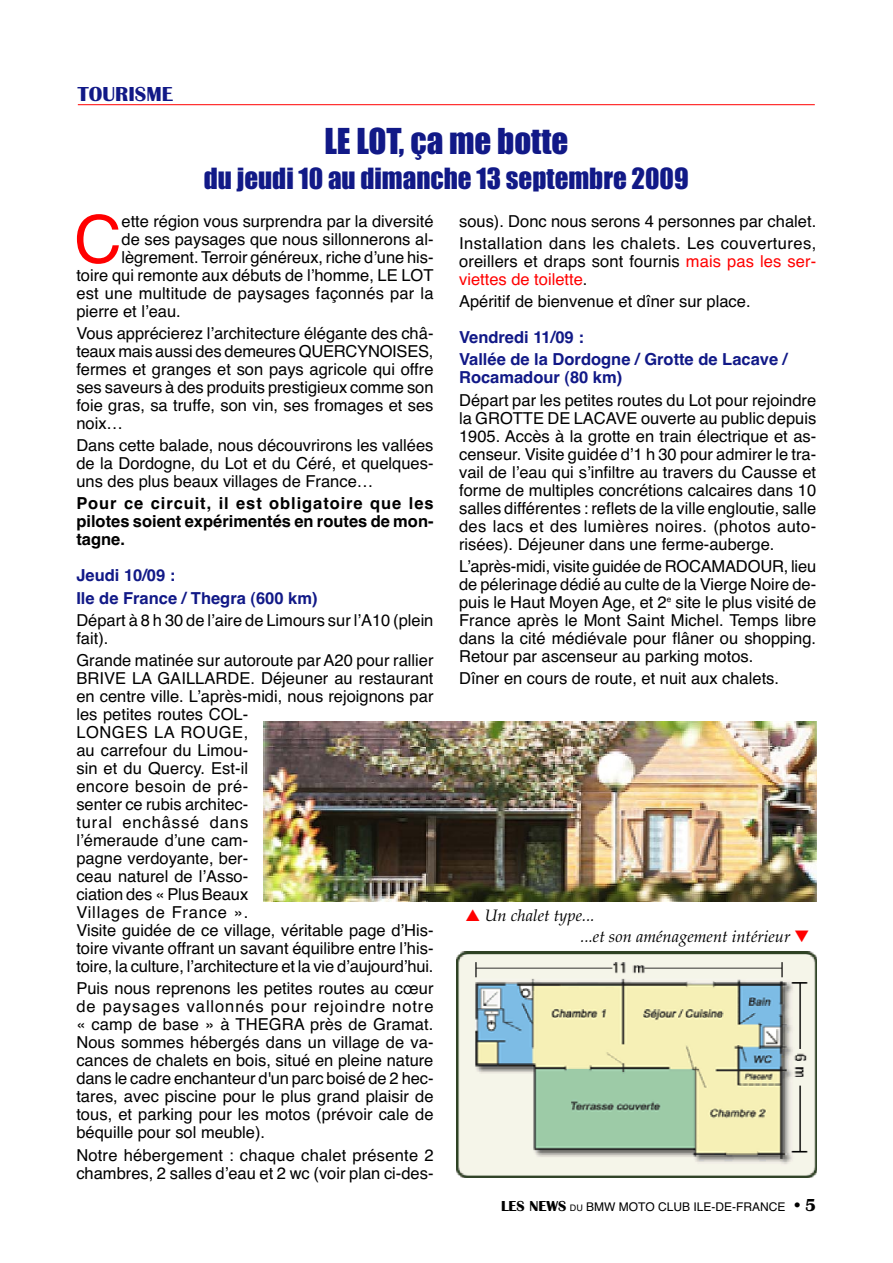
<style>
.page{position:relative;width:893px;height:1263px;background:#fff}
.page>*{position:absolute;margin:0;border:0;box-sizing:border-box;transform-origin:0 0}
.t1{font:65.85px "Helvetica";color:#f00}
.t2{font:33px "Impact";color:#111987}
.t3{font:27px "Impact";color:#111987}
.t4{font:700 21px "Britannic";color:#111987}
.t5{font:16.5px/18px "Helvetica";color:#000;text-align:justify}
.t6{font:700 16.5px/22.2px "Helvetica";color:#111987}
.t7{font:16.5px/22.2px "Helvetica";letter-spacing:.025em;color:#000}
.t8{font:700 16.5px/18px "Helvetica";color:#000;text-align:justify}
.t9{font:16.5px/18px "Helvetica";letter-spacing:.01em;color:#f00}
.t10{font:italic 16.5px/20.5px "Palatino";color:#000}
.t11{font:12px "Helvetica";color:#000}
.s1{color:#000}
.s2{color:#f00}
.s3{font-family:"Britannic";font-weight:700;font-size:15px}
.s4{font-size:9px}
.s5{font-family:"Britannic";font-weight:700;font-size:18px}
</style>
<div class="page">
<hr style="left:78px;top:104px;width:737px;height:1px;background:#f00">
<div style="left:456px;top:948px;width:360px;height:238px;background:linear-gradient(to right,#fff,#fff)"></div>
<img style="left:456px;top:952px;width:360px;height:225px">
<img style="left:263px;top:721px;width:553px;height:181px">
<p class="t4" style="left:78px;top:87px;width:97px">TOURISME</p>
<h2 class="t2" style="left:324px;top:130px;width:245px">LE LOT, ça me botte</h2>
<h3 class="t3" style="left:204px;top:169px;width:486px">du jeudi 10 au dimanche 13 septembre 2009</h3>
<h1 class="t1" style="left:74px;top:215px;width:49px">C</h1>
<p class="t5" style="left:122px;top:213px;width:313px">ette région vous surprendra par la diversité</p>
<p class="t5" style="left:122px;top:231px;width:313px">de ses paysages que nous sillonnerons al-</p>
<p class="t5" style="left:122px;top:249px;width:313px">lègrement. Terroir généreux, riche d’une his-</p>
<p class="t5" style="left:76px;top:267px;width:359px">toire qui remonte aux débuts de l’homme, LE LOT</p>
<p class="t5" style="left:76px;top:285px;width:359px">est une multitude de paysages façonnés par la</p>
<p class="t5" style="left:76px;top:303px;width:106px">pierre et l’eau.</p>
<p class="t5" style="left:76px;top:326px;width:359px">Vous apprécierez l’architecture élégante des châ&shy;teaux mais aussi des demeures QUERCYNOISES, fermes et granges et son pays agricole qui offre ses saveurs à des produits prestigieux comme son foie gras, sa truffe, son vin, ses fromages et ses noix…</p>
<p class="t5" style="left:76px;top:438px;width:359px">Dans cette balade, nous découvrirons les vallées de la Dordogne, du Lot et du Céré, et quelques&shy;uns des plus beaux villages de France…</p>
<p class="t8" style="left:76px;top:496px;width:359px">Pour ce circuit, il est obligatoire que les pilotes soient expérimentés en routes de mon&shy;tagne.</p>
<p class="t6" style="left:76px;top:566px;width:243px">Jeudi 10/09 :<br>Ile de France / Thegra (600 km)</p>
<p class="t5" style="left:76px;top:613px;width:359px">Départ à 8 h 30 de l’aire de Limours sur l’A10 (plein fait).</p>
<p class="t5" style="left:76px;top:653px;width:359px;text-align:left">Grande matinée sur autoroute par A20 pour rallier<br>BRIVE LA GAILLARDE. Déjeuner au restaurant en centre ville. L’après-midi, nous rejoignons par les petites routes COL-<br>LONGES LA ROUGE,<br>au carrefour du Limou-<br>sin et du Quercy. Est-il<br>encore besoin de pré-<br>senter ce rubis architec-<br>tural enchâssé dans<br>l’émeraude d’une cam-<br>pagne verdoyante, ber-<br>ceau naturel de l’Asso-<br>ciation des « Plus Beaux<br>Villages de France ».<br>Visite guidée de ce village, véritable page d’His&shy;toire vivante offrant un savant équilibre entre l’his&shy;toire, la culture, l’architecture et la vie d’aujourd’hui.</p>
<p class="t5" style="left:76px;top:981px;width:359px">Puis nous reprenons les petites routes au cœur de paysages vallonnés pour rejoindre notre « camp de base » à THEGRA près de Gramat.<br>Nous sommes hébergés dans un village de va&shy;cances de chalets en bois, situé en pleine nature dans le cadre enchanteur d'un parc boisé de 2 hec&shy;tares, avec piscine pour le plus grand plaisir de tous, et parking pour les motos (prévoir cale de béquille pour sol meuble).</p>
<p class="t5" style="left:76px;top:1147px;width:359px">Notre hébergement : chaque chalet présente 2 chambres, 2 salles d’eau et 2 wc (voir plan ci-des-</p>
<p class="t7" style="left:459px;top:211px;width:359px">sous). Donc nous serons 4 personnes par chalet.<br>Installation dans les chalets. Les couvertures,</p>
<p class="t9" style="left:459px;top:254px;width:359px"><span class="s1">oreillers et draps sont fournis</span> mais pas les ser&shy;viettes de toilette<span class="s1">.</span></p>
<p class="t5" style="left:459px;top:294px;width:293px">Apéritif de bienvenue et dîner sur place.</p>
<p class="t6" style="left:459px;top:328px;width:330px">Vendredi 11/09 :<br>Vallée de la Dordogne / Grotte de Lacave /</p>
<p class="t6" style="left:459px;top:368px;width:165px">Rocamadour (80 km)</p>
<p class="t5" style="left:459px;top:392px;width:359px">Départ par les petites routes du Lot pour rejoindre la GROTTE DE LACAVE ouverte au public depuis 1905. Accès à la grotte en train électrique et as&shy;censeur. Visite guidée d’1 h 30 pour admirer le tra&shy;vail de l’eau qui s’infiltre au travers du Causse et forme de multiples concrétions calcaires dans 10 salles différentes : reflets de la ville engloutie, salle des lacs et des lumières noires. (photos auto&shy;risées). Déjeuner dans une ferme-auberge.</p>
<p class="t5" style="left:459px;top:559px;width:359px">L’après-midi, visite guidée de ROCAMADOUR, lieu de pélerinage dédié au culte de la Vierge Noire de&shy;puis le Haut Moyen Age, et 2<sup>e</sup> site le plus visité de France après le Mont Saint Michel. Temps libre dans la cité médiévale pour flâner ou shopping.<br>Retour par ascenseur au parking motos.</p>
<p class="t5" style="left:459px;top:671px;width:321px">Dîner en cours de route, et nuit aux chalets.</p>
<p class="t10" style="left:580px;top:907px;width:230px;text-indent:-115px"><span class="s2">▲</span> Un chalet type...<br>...et son aménagement intérieur <span class="s2">▼</span></p>
<p class="t11" style="left:501px;top:1203px;width:317px"><span class="s3">LES NEWS</span> <span class="s4">DU</span> BMW MOTO CLUB ILE-DE-FRANCE <span class="s5">• 5</span></p>
</div>
